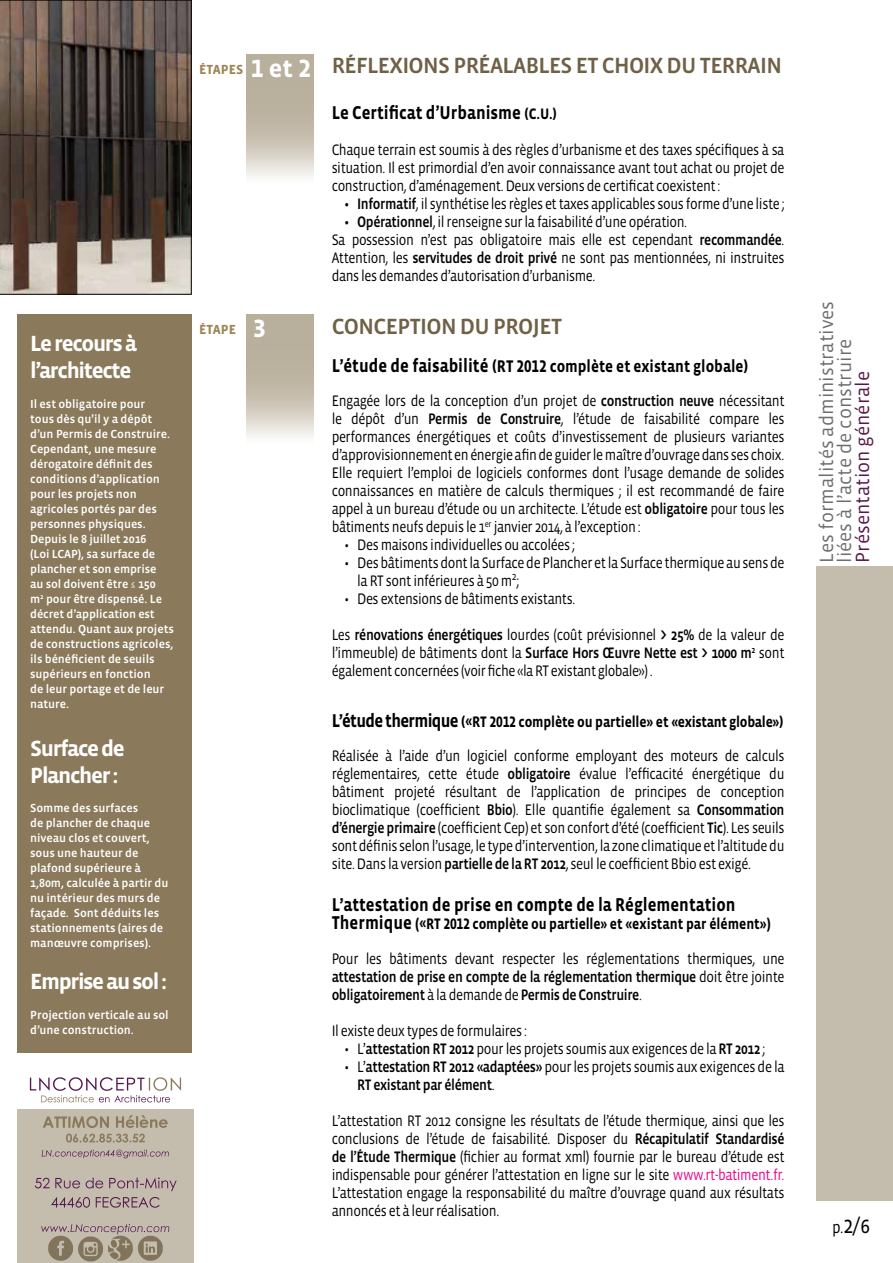
<style>
.page{position:relative;width:893px;height:1263px;background:#fff}
.page>*{position:absolute;margin:0;border:0;box-sizing:border-box;transform-origin:0 0}
.t1{font:24.15px "Vista Sans OT";color:#000;scale:.87 1}
.t2{font:500 22.5px "Vista Sans OT";letter-spacing:-.03em;color:#6f6146}
.t3{font:700 22.5px/27px "Vista Sans OT";letter-spacing:-.06em;color:#fff}
.t4{font:19.5px/18px "Vista Sans OT";color:#6d6e71}
.t5{font:19.5px "Vista Sans OT";color:#57194a}
.t6{font:700 18.9px "Vista Sans OT";color:#000;scale:.87 1}
.t7{font:700 17.25px "Vista Sans OT";color:#000;scale:.87 1}
.t8{font:15.45px/18px "Vista Sans OT";letter-spacing:-.03em;color:#000;text-align:justify;scale:.87 1}
.t9{font:700 15.45px "Vista Sans OT";letter-spacing:-.01em;color:#000;scale:.87 1}
.t10{font:500 15.45px/18px "Vista Sans OT";letter-spacing:-.03em;color:#000;scale:.87 1}
.t11{font:700 13.5px "Vista Sans OT";color:#9d8455}
.t12{font:500 12px/15px "Vista Sans OT";letter-spacing:-.005em;color:#fff}
.s1{font-weight:400}
.s2{font-size:25.5px;color:#fff}
.s3{font-size:15.45px}
.s4{font-weight:500}
.s5{font-size:18.9px}
.s6{font-weight:500;font-size:18.9px}
.s7{color:#ec008b}
.s8{font-size:17.25px}
</style>
<div class="page">
<img style="left:17px;top:1077px;width:176px;height:186px">
<div style="left:17px;top:315px;width:174px;height:737px;background:#8a7a5b"></div>
<img style="left:2px;top:2px;width:187px;height:290px">
<div style="left:0;top:0;width:191px;height:294px;border:1px solid #000"></div>
<h2 class="t3" style="left:30px;top:330px;width:108px">Lerecoursà l’architecte</h2>
<p class="t12" style="left:30px;top:396px;width:145px">Il est obligatoire pour<br>tous dès qu’il y a dépôt d’un Permis de Construire.<br>Cependant, une mesure dérogatoire définit des conditions d’application pour les projets non agricoles portés par des personnes physiques.<br>Depuis le 8 juillet 2016<br>(Loi LCAP), sa surface de plancher et son emprise<br>au sol doivent être <span class="s1">≤</span> 150<br>m<sup>2</sup> pour être dispensé. Le décret d’application est attendu. Quant aux projets de constructions agricoles, ils bénéficient de seuils supérieurs en fonction<br>de leur portage et de leur nature.</p>
<h2 class="t3" style="left:30px;top:735px;width:96px">Surfacede<br>Plancher:</h2>
<p class="t12" style="left:30px;top:801px;width:140px">Somme des surfaces<br>de plancher de chaque niveau clos et couvert, sous une hauteur de plafond supérieure à<br>1,80m, calculée à partir du nu intérieur des murs de façade. Sont déduits les stationnements (aires de manœuvre comprises).</p>
<h2 class="t3" style="left:30px;top:968px;width:139px">Empriseausol:</h2>
<p class="t12" style="left:30px;top:1007px;width:140px">Projection verticale au sol d’une construction.</p>
<p class="t11" style="left:199px;top:63px;width:113px">ÉTAPES <span class="s2">1 et 2</span></p>
<p class="t11" style="left:199px;top:323px;width:68px">ÉTAPE <span class="s2">3</span></p>
<h2 class="t2" style="left:332px;top:54px;width:452px">RÉFLEXIONS PRÉALABLES ET CHOIX DU TERRAIN</h2>
<p class="t6" style="left:332px;top:103px;width:260px">Le Certificat d’Urbanisme <span class="s3">(C.U.)</span></p>
<p class="t8" style="left:332px;top:141px;width:522px">Chaque terrain est soumis à des règles d’urbanisme et des taxes spécifiques à sa situation. Il est primordial d’en avoir connaissance avant tout achat ou projet de construction, d’aménagement. Deux versions de certificat coexistent :</p>
<p class="t8" style="left:344px;top:195px;width:507px"><span class="s4">• Informatif</span>, il synthétise les règles et taxes applicables sous forme d’une liste ;</p>
<p class="t8" style="left:332px;top:213px;width:522px;text-align:left;text-indent:13px"><span class="s4">• Opérationnel</span>, il renseigne sur la faisabilité d’une opération.<br>Sa possession n’est pas obligatoire mais elle est cependant <span class="s4">recommandée</span>.<br>Attention, les <span class="s4">servitudes de droit privé</span> ne sont pas mentionnées, ni instruites dans les demandes d’autorisation d’urbanisme.</p>
<h2 class="t2" style="left:332px;top:315px;width:232px">CONCEPTION DU PROJET</h2>
<p class="t7" style="left:332px;top:357px;width:480px"><span class="s5">L’étude de faisabilité</span> (RT 2012 complète et existant globale)</p>
<p class="t8" style="left:332px;top:392px;width:522px">Engagée lors de la conception d’un projet de <span class="s4">construction neuve</span> nécessitant le dépôt d’un <span class="s4">Permis de Construire</span>, l’étude de faisabilité compare les performances énergétiques et coûts d’investissement de plusieurs variantes d’approvisionnementenénergieafindeguiderlemaîtred’ouvragedans seschoix.<br>Elle requiert l’emploi de logiciels conformes dont l’usage demande de solides connaissances en matière de calculs thermiques ; il est recommandé de faire appel à un bureau d’étude ou un architecte. L’étude est <span class="s4">obligatoire</span> pour tous les bâtiments neufs depuis le 1<sup>er</sup> janvier 2014, à l’exception :</p>
<p class="t8" style="left:344px;top:536px;width:266px">• Des maisons individuelles ou accolées ;</p>
<p class="t8" style="left:357px;top:554px;width:493px;text-indent:-13px">• Des bâtiments dont la Surface de Plancher et la Surface thermique au sens de la RT sont inférieures à 50 m<sup>2</sup>;</p>
<p class="t8" style="left:344px;top:590px;width:267px">• Des extensions de bâtiments existants.</p>
<p class="t8" style="left:332px;top:626px;width:522px">Les <span class="s4">rénovations énergétiques</span> lourdes (coût prévisionnel <span class="s6">&gt;</span> <span class="s4">25%</span> de la valeur de l’immeuble) de bâtiments dont la <span class="s4">Surface Hors Œuvre Nette est</span> <span class="s6">&gt;</span> <span class="s4">1000 m</span><sup>2</sup> sont également concernées (voirfiche«laRTexistantglobale») .</p>
<p class="t9" style="left:332px;top:714px;width:521px"><span class="s5">L’étudethermique</span> («RT 2012 complète ou partielle» et «existant globale»)</p>
<p class="t8" style="left:332px;top:747px;width:522px">Réalisée à l’aide d’un logiciel conforme employant des moteurs de calculs réglementaires, cette étude <span class="s4">obligatoire</span> évalue l’efficacité énergétique du bâtiment projeté résultant de l’application de principes de conception bioclimatique (coefficient <span class="s4">Bbio</span>). Elle quantifie également sa <span class="s4">Consommation d’énergie primaire</span> (coefficient Cep) et son confort d’été (coefficient <span class="s4">Tic</span>). Les seuils sontdéfinis selon l’usage,le typed’intervention,la zoneclimatique etl’altitudedu site. Dans la version <span class="s4">partielle de la RT 2012</span>, seul le coefficient Bbio est exigé.</p>
<p class="t6" style="left:332px;top:895px;width:466px">L’attestation de prise en compte de la Réglementation</p>
<p class="t9" style="left:332px;top:916px;width:506px"><span class="s5">Thermique</span> («RT 2012 complète ou partielle» et «existant par élément»)</p>
<p class="t8" style="left:332px;top:950px;width:522px">Pour les bâtiments devant respecter les réglementations thermiques, une <span class="s4">attestation de prise en compte de la réglementation thermique</span> doit être jointe <span class="s4">obligatoirement</span> à la demande de <span class="s4">Permis de Construire</span>.</p>
<p class="t8" style="left:332px;top:1022px;width:226px">Il existe deux types de formulaires :</p>
<p class="t8" style="left:344px;top:1040px;width:485px">• L’<span class="s4">attestation RT 2012</span> pour les projets soumis aux exigences de la <span class="s4">RT 2012</span> ;</p>
<p class="t10" style="left:357px;top:1058px;width:493px;text-indent:-13px"><span class="s1">• L’</span>attestation RT 2012 «adaptées» <span class="s1">pour les projets soumis aux exigences de la<br></span>RT existant par élément<span class="s1">.</span></p>
<p class="t8" style="left:332px;top:1112px;width:522px">L’attestation RT 2012 consigne les résultats de l’étude thermique, ainsi que les conclusions de l’étude de faisabilité. Disposer du <span class="s4">Récapitulatif Standardisé de l’Étude Thermique</span> (fichier au format xml) fournie par le bureau d’étude est indispensable pour générer l’attestation en ligne sur le site <span class="s7">www.rt-batiment.fr.<br></span>L’attestation engage la responsabilité du maître d’ouvrage quand aux résultats annoncés et à leur réalisation.</p>
<p class="t4" style="left:818px;top:563px;width:263px;rotate:-90deg">Les formalités administratives liées à l’acte de construire</p>
<p class="t5" style="left:852px;top:563px;width:193px;rotate:-90deg">Présentation générale</p>
<h1 class="t1" style="left:832px;top:1212px;width:46px"><span class="s8">p.</span>2/6</h1>
</div>
